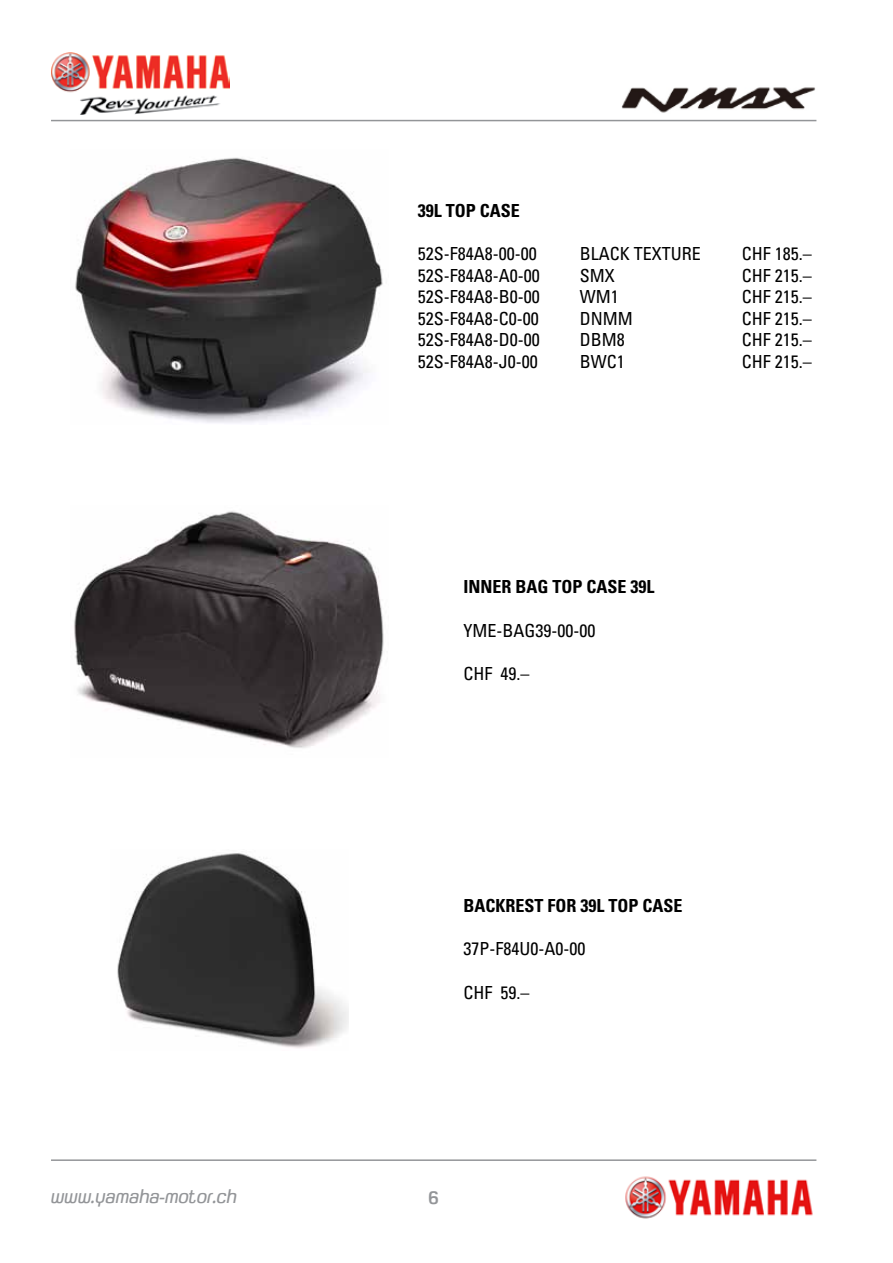
<style>
.page{position:relative;width:893px;height:1263px;background:#fff}
.page>*{position:absolute;margin:0;border:0;box-sizing:border-box;transform-origin:0 0}
.t1{font:condensed 18px "Univers LT Std";color:#000}
.t2{font:700 condensed 18px "Univers LT Std";color:#000}
.t3{font:italic 300 18px "GFT Yamaha Motor";color:#939598}
.t4{font:18px "GFT Yamaha Motor";color:#939598}
</style>
<div class="page">
<hr style="left:51px;top:1159px;width:765px;height:2px;background:#939598">
<img style="left:625px;top:1176px;width:188px;height:43px">
<img style="left:51px;top:53px;width:179px;height:62px">
<hr style="left:51px;top:120px;width:765px;height:1px;background:#939598">
<img style="left:621px;top:87px;width:195px;height:26px">
<img style="left:75px;top:157px;width:308px;height:266px">
<img style="left:74px;top:511px;width:310px;height:237px">
<img style="left:117px;top:853px;width:232px;height:195px">
<p class="t2" style="left:418px;top:199px;width:103px">39L TOP CASE</p>
<p class="t1" style="left:418px;top:242px;width:120px">52S-F84A8-00-00</p>
<p class="t1" style="left:580px;top:242px;width:123px">BLACK TEXTURE</p>
<p class="t1" style="left:742px;top:242px;width:71px">CHF 185.–</p>
<p class="t1" style="left:418px;top:264px;width:123px">52S-F84A8-A0-00</p>
<p class="t1" style="left:580px;top:264px;width:37px">SMX</p>
<p class="t1" style="left:742px;top:264px;width:71px">CHF 215.–</p>
<p class="t1" style="left:418px;top:285px;width:123px">52S-F84A8-B0-00</p>
<p class="t1" style="left:580px;top:285px;width:40px">WM1</p>
<p class="t1" style="left:742px;top:285px;width:71px">CHF 215.–</p>
<p class="t1" style="left:418px;top:307px;width:122px">52S-F84A8-C0-00</p>
<p class="t1" style="left:580px;top:307px;width:54px">DNMM</p>
<p class="t1" style="left:742px;top:307px;width:71px">CHF 215.–</p>
<p class="t1" style="left:418px;top:329px;width:123px">52S-F84A8-D0-00</p>
<p class="t1" style="left:580px;top:329px;width:46px">DBM8</p>
<p class="t1" style="left:742px;top:329px;width:71px">CHF 215.–</p>
<p class="t1" style="left:418px;top:350px;width:121px">52S-F84A8-J0-00</p>
<p class="t1" style="left:580px;top:350px;width:46px">BWC1</p>
<p class="t1" style="left:742px;top:350px;width:71px">CHF 215.–</p>
<p class="t2" style="left:463px;top:576px;width:192px">INNER BAG TOP CASE 39L</p>
<p class="t1" style="left:463px;top:619px;width:133px">YME-BAG39-00-00</p>
<p class="t1" style="left:463px;top:662px;width:67px">CHF 49.–</p>
<p class="t2" style="left:463px;top:895px;width:221px">BACKREST FOR 39L TOP CASE</p>
<p class="t1" style="left:463px;top:937px;width:123px">37P-F84U0-A0-00</p>
<p class="t1" style="left:463px;top:981px;width:67px">CHF 59.–</p>
<p class="t3" style="left:51px;top:1186px;width:187px">www.yamaha-motor.ch</p>
<p class="t4" style="left:429px;top:1186px;width:12px">6</p>
</div>
